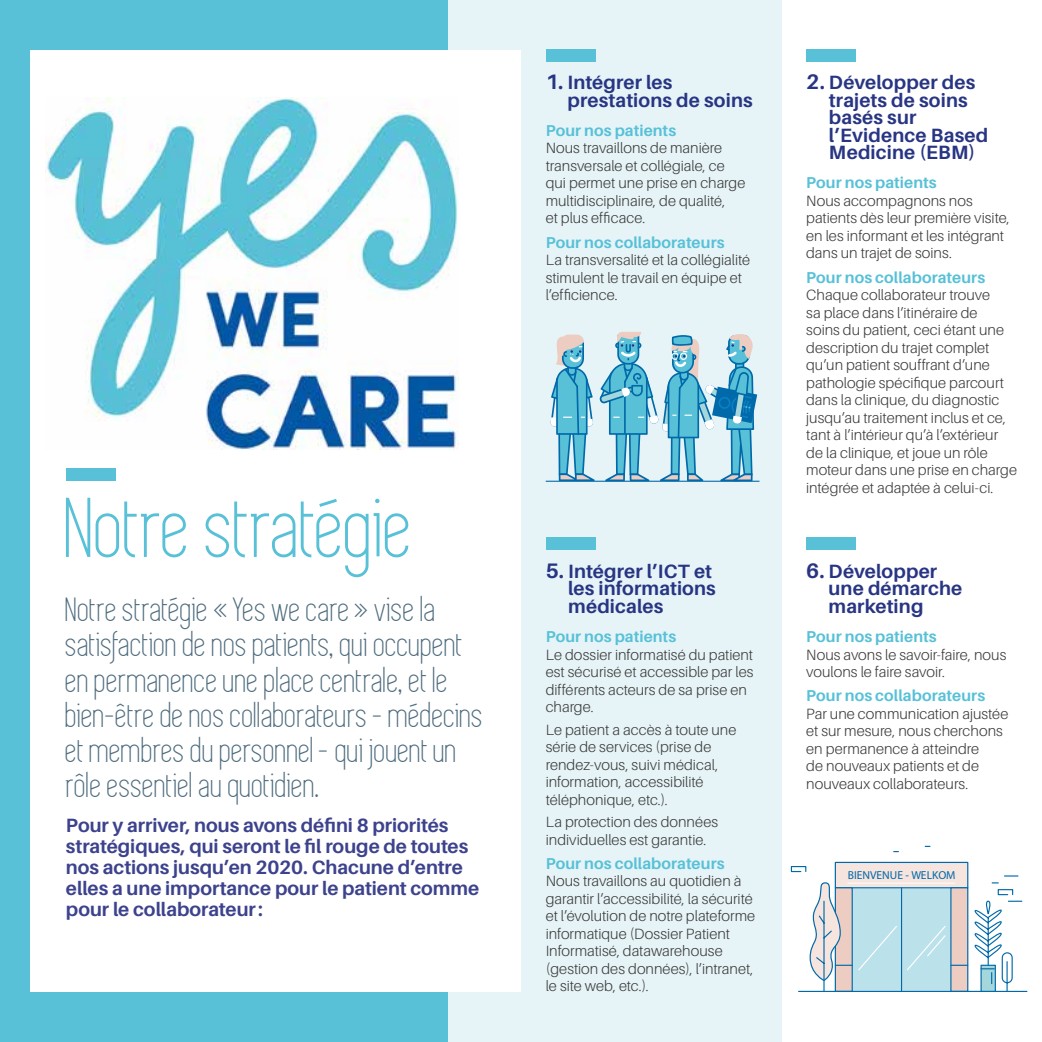
<style>
.page{position:relative;width:1042px;height:1042px;background:#fff}
.page>*{position:absolute;margin:0;border:0;box-sizing:border-box;transform-origin:0 0}
.t1{font:87.5px "Simplifica";letter-spacing:-.01em;color:#58c1d7}
.t2{font:35px/35px "Simplifica";color:#4e6c7e}
.t3{font:700 19.25px/21px "Aileron";color:#3d428d}
.t4{font:700 19.25px/17.5px "Aileron";letter-spacing:.01em;color:#283583}
.t5{font:700 15.75px "Aileron";letter-spacing:.005em;color:#58c1d7}
.t6{font:300 14.88px/17.5px "Aileron";color:#3c3c3b}
.t7{font:11.55px "Myriad Pro";color:#0069a9}
.s1{font-size:21px}
</style>
<div class="page">
<div style="left:521px;top:0;width:260px;height:1042px;background:#e6f4f8"></div>
<div style="left:546px;top:49px;width:49px;height:12px;background:#58c1d7"></div>
<div style="left:806px;top:49px;width:50px;height:12px;background:#58c1d7"></div>
<div style="left:546px;top:537px;width:49px;height:12px;background:#58c1d7"></div>
<div style="left:806px;top:538px;width:50px;height:12px;background:#58c1d7"></div>
<div style="left:0;top:0;width:521px;height:50px;background:#58c1d7"></div>
<div style="left:0;top:992px;width:521px;height:50px;background:#58c1d7"></div>
<div style="left:448px;top:0;width:84px;height:50px;background:#e6f4f8"></div>
<div style="left:448px;top:992px;width:84px;height:50px;background:#e6f4f8"></div>
<svg style="left:551px;top:332px;width:206px;height:149px"></svg>
<hr style="left:546px;top:481px;width:213px;height:1px;background:#0069a9">
<hr style="left:798px;top:991px;width:229px;height:1px;background:#0069a9">
<svg style="left:790px;top:846px;width:233px;height:146px"></svg>
<div style="left:0;top:0;width:30px;height:1042px;background:#58c1d7"></div>
<div style="left:66px;top:468px;width:50px;height:13px;background:#58c1d7"></div>
<img style="left:45px;top:98px;width:413px;height:351px">
<h1 class="t1" style="left:66px;top:483px;width:350px">Notre stratégie</h1>
<h2 class="t2" style="left:66px;top:593px;width:419px">Notre stratégie « Yes we care » vise la satisfaction de nos patients, qui occupent en permanence une place centrale, et le bien-être de nos collaborateurs -médecins et membres du personnel- qui jouent un rôle essentiel au quotidien.</h2>
<p class="t3" style="left:66px;top:815px;width:415px">Pour y arriver, nous avons défini 8 priorités stratégiques, qui seront le fil rouge de toutes nos actions jusqu’en 2020. Chacune d’entre elles a une importance pour le patient comme pour le collaborateur:</p>
<p class="t4" style="left:567px;top:74px;width:187px;text-indent:-22px"><span class="s1">1.</span> Intégrer les prestations de soins</p>
<p class="t5" style="left:546px;top:122px;width:132px">Pour nos patients</p>
<p class="t6" style="left:546px;top:140px;width:201px">Nous travaillons de manière transversale et collégiale, ce qui permet une prise en charge multidisciplinaire, de qualité,<br>et plus efficace.</p>
<p class="t5" style="left:546px;top:233px;width:180px">Pour nos collaborateurs</p>
<p class="t6" style="left:546px;top:251px;width:206px">La transversalité et la collégialité stimulent le travail en équipe et l’efficience.</p>
<p class="t4" style="left:568px;top:562px;width:149px;text-indent:-22px"><span class="s1">5.</span> Intégrer l’ICT et les informations médicales</p>
<p class="t5" style="left:546px;top:628px;width:132px">Pour nos patients</p>
<p class="t6" style="left:546px;top:646px;width:209px">Le dossier informatisé du patient est sécurisé et accessible par les différents acteurs de sa prise en charge.</p>
<p class="t6" style="left:546px;top:721px;width:192px">Le patient a accès à toute une série de services (prise de rendez-vous, suivi médical, information, accessibilité téléphonique, etc.).</p>
<p class="t6" style="left:546px;top:813px;width:174px">La protection des données individuelles est garantie.</p>
<p class="t5" style="left:546px;top:854px;width:180px">Pour nos collaborateurs</p>
<p class="t6" style="left:546px;top:872px;width:211px">Nous travaillons au quotidien à garantir l’accessibilité, la sécurité et l’évolution de notre plateforme informatique (Dossier Patient<br>Informatisé, datawarehouse (gestion des données), l’intranet, le site web, etc.).</p>
<p class="t4" style="left:829px;top:74px;width:161px;text-indent:-23px"><span class="s1">2.</span> Développer des trajets de soins basés sur l’Evidence Based<br>Medicine (EBM)</p>
<p class="t5" style="left:806px;top:174px;width:132px">Pour nos patients</p>
<p class="t6" style="left:806px;top:192px;width:205px">Nous accompagnons nos patients dès leur première visite, en les informant et les intégrant dans un trajet de soins.</p>
<p class="t5" style="left:806px;top:268px;width:180px">Pour nos collaborateurs</p>
<p class="t6" style="left:806px;top:286px;width:212px">Chaque collaborateur trouve<br>sa place dans l’itinéraire de<br>soins du patient, ceci étant une description du trajet complet qu’un patient souffrant d’une pathologie spécifique parcourt dans la clinique, du diagnostic jusqu’au traitement inclus et ce, tant à l’intérieur qu’à l’extérieur de la clinique, et joue un rôle moteur dans une prise en charge intégrée et adaptée à celui-ci.</p>
<p class="t4" style="left:828px;top:562px;width:135px;text-indent:-22px"><span class="s1">6.</span> Développer une démarche marketing</p>
<p class="t5" style="left:806px;top:628px;width:132px">Pour nos patients</p>
<p class="t6" style="left:806px;top:646px;width:202px">Nous avons le savoir-faire, nous voulons le faire savoir.</p>
<p class="t5" style="left:806px;top:687px;width:180px">Pour nos collaborateurs</p>
<p class="t6" style="left:806px;top:705px;width:204px">Par une communication ajustée et sur mesure, nous cherchons en permanence à atteindre<br>de nouveaux patients et de nouveaux collaborateurs.</p>
<p class="t7" style="left:848px;top:868px;width:109px">BIENVENUE - WELKOM</p>
</div>
